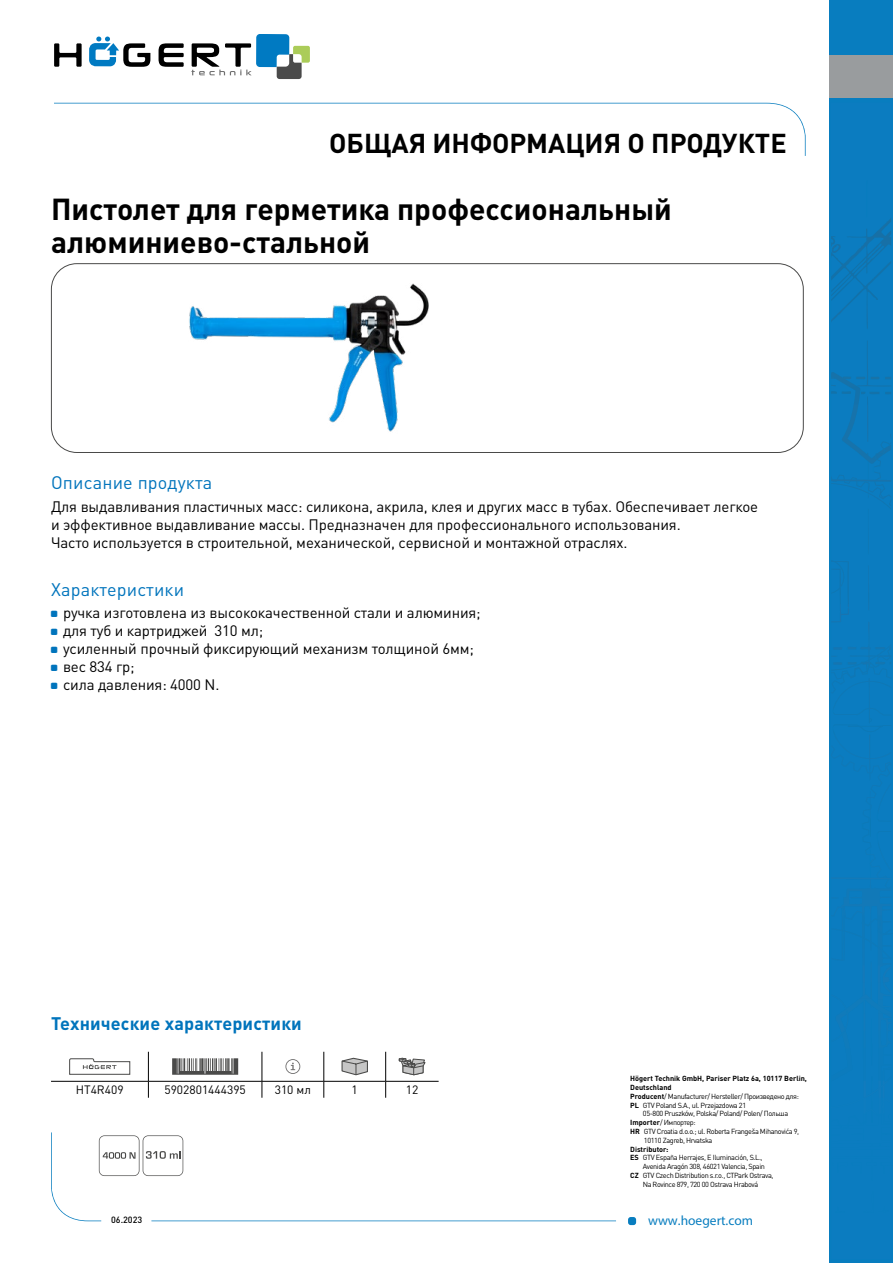
<style>
.page{position:relative;width:893px;height:1263px;background:#fff}
.page>*{position:absolute;margin:0;border:0;box-sizing:border-box;transform-origin:0 0}
.t1{font:700 30px/33px "DIN Pro";color:#000}
.t2{font:700 27px "DIN Pro";color:#000}
.t3{font:18px "DIN Pro";letter-spacing:.01em;color:#0074bc}
.t4{font:700 18px "DIN Pro";letter-spacing:.01em;color:#0074bc}
.t5{font:15px/18px "DIN Pro";letter-spacing:-.01em;color:#000}
.t6{font:13.5px "Myriad Pro";color:#087dbf}
.t7{font:12px "DIN Pro";color:#000}
.t8{font:500 9px "DIN Pro";color:#000}
.t9{font:7.35px "DIN Pro";letter-spacing:-.05em;color:#000}
.t10{font:700 7.35px "DIN Pro";color:#000}
.s1{font-weight:700}
</style>
<div class="page">
<svg style="left:54px;top:43px;width:28px;height:24px"></svg>
<svg style="left:159px;top:43px;width:25px;height:24px"></svg>
<svg style="left:89px;top:37px;width:61px;height:30px"></svg>
<svg style="left:191px;top:34px;width:119px;height:45px"></svg>
<svg style="left:54px;top:103px;width:752px;height:53px"></svg>
<div style="left:628px;top:1217px;width:8px;height:8px;background:#087dbf;border-radius:3px"></div>
<svg style="left:51px;top:1132px;width:565px;height:89px"></svg>
<div style="left:830px;top:0;width:63px;height:1263px;background:#087dbf"></div>
<img style="left:831px;top:273px;width:50px;height:56px">
<img style="left:867px;top:222px;width:24px;height:44px">
<img style="left:831px;top:222px;width:56px;height:42px">
<svg style="left:831px;top:341px;width:60px;height:565px"></svg>
<img style="left:863px;top:906px;width:28px;height:76px">
<img style="left:831px;top:877px;width:60px;height:2px">
<img style="left:848px;top:647px;width:43px;height:3px">
<div style="left:830px;top:56px;width:63px;height:42px;background:#999c9e"></div>
<div style="left:51px;top:263px;width:753px;height:190px;border:1px solid #4a4a49;border-radius:26px"></div>
<hr style="left:51px;top:1081px;width:97px;height:1px;background:#000">
<hr style="left:148px;top:1081px;width:114px;height:1px;background:#000">
<svg style="left:148px;top:1052px;width:1px;height:46px"></svg>
<hr style="left:262px;top:1081px;width:62px;height:1px;background:#000">
<svg style="left:262px;top:1052px;width:1px;height:46px"></svg>
<hr style="left:324px;top:1081px;width:62px;height:1px;background:#000">
<svg style="left:324px;top:1052px;width:1px;height:46px"></svg>
<hr style="left:386px;top:1081px;width:53px;height:1px;background:#000">
<svg style="left:385px;top:1052px;width:1px;height:46px"></svg>
<svg style="left:69px;top:1058px;width:61px;height:17px"></svg>
<svg style="left:172px;top:1058px;width:66px;height:17px"></svg>
<svg style="left:285px;top:1059px;width:15px;height:15px"></svg>
<svg style="left:341px;top:1058px;width:27px;height:17px"></svg>
<svg style="left:399px;top:1058px;width:26px;height:17px"></svg>
<img style="left:189px;top:283px;width:240px;height:149px">
<svg style="left:99px;top:1135px;width:84px;height:41px"></svg>
<h2 class="t2" style="left:329px;top:121px;width:459px">ОБЩАЯ ИНФОРМАЦИЯ О ПРОДУКТЕ</h2>
<h1 class="t1" style="left:51px;top:189px;width:622px">Пистолет для герметика профессиональный алюминиево-стальной</h1>
<p class="t3" style="left:51px;top:471px;width:163px">Описание продукта</p>
<p class="t5" style="left:51px;top:497px;width:709px">Для выдавливания пластичных масс: силикона, акрила, клея и других масс в тубах. Обеспечивает легкое и эффективное выдавливание массы. Предназначен для профессионального использования.<br>Часто используется в строительной, механической, сервисной и монтажной отраслях.</p>
<p class="t3" style="left:51px;top:577px;width:135px">Характеристики</p>
<p class="t5" style="left:63px;top:603px;width:419px">ручка изготовлена из высококачественной стали и алюминия; для туб и картриджей 310 мл;<br>усиленный прочный фиксирующий механизм толщиной 6мм; вес 834 гр;<br>сила давления: 4000 N.</p>
<p class="t4" style="left:51px;top:1009px;width:252px">Технические характеристики</p>
<p class="t7" style="left:76px;top:1081px;width:49px">HT4R409</p>
<p class="t7" style="left:164px;top:1081px;width:83px">5902801444395</p>
<p class="t7" style="left:275px;top:1081px;width:38px">310 мл</p>
<p class="t7" style="left:352px;top:1081px;width:8px">1</p>
<p class="t7" style="left:406px;top:1081px;width:14px">12</p>
<p class="t10" style="left:630px;top:1072px;width:178px">Högert Technik GmbH, Pariser Platz 6a, 10117 Berlin,</p>
<p class="t10" style="left:630px;top:1081px;width:43px">Deutschland</p>
<p class="t9" style="left:630px;top:1091px;width:170px"><span class="s1">Producent</span>/ Manufacturer/ Hersteller/ Произведено для:</p>
<p class="t9" style="left:630px;top:1100px;width:117px"><span class="s1">PL</span> GTV Poland S.A., ul. Przejazdowa 21</p>
<p class="t9" style="left:643px;top:1109px;width:147px">05-800 Pruszków, Polska/ Poland/ Polen/ Польша</p>
<p class="t9" style="left:630px;top:1117px;width:67px"><span class="s1">Importer</span>/ Импортер:</p>
<p class="t9" style="left:630px;top:1126px;width:171px"><span class="s1">HR</span> GTV Croatia d.o.o.; ul. Roberta Frangeša Mihanovića 9,</p>
<p class="t9" style="left:644px;top:1135px;width:70px">10110 Zagreb, Hrvatska</p>
<p class="t10" style="left:630px;top:1143px;width:40px">Distributor:</p>
<p class="t9" style="left:630px;top:1153px;width:134px"><span class="s1">ES</span> GTV España Herrajes, E Iluminación, S.L.,</p>
<p class="t9" style="left:643px;top:1161px;width:124px">Avenida Aragón 308, 46021 Valencia, Spain</p>
<p class="t9" style="left:630px;top:1170px;width:145px"><span class="s1">CZ</span> GTV Czech Distribution s.r.o., CTPark Ostrava,</p>
<p class="t9" style="left:643px;top:1179px;width:117px">Na Rovince 879, 720 00 Ostrava Hrabová</p>
<p class="t8" style="left:111px;top:1213px;width:33px">06.2023</p>
<p class="t6" style="left:648px;top:1212px;width:107px">www.hoegert.com</p>
</div>
